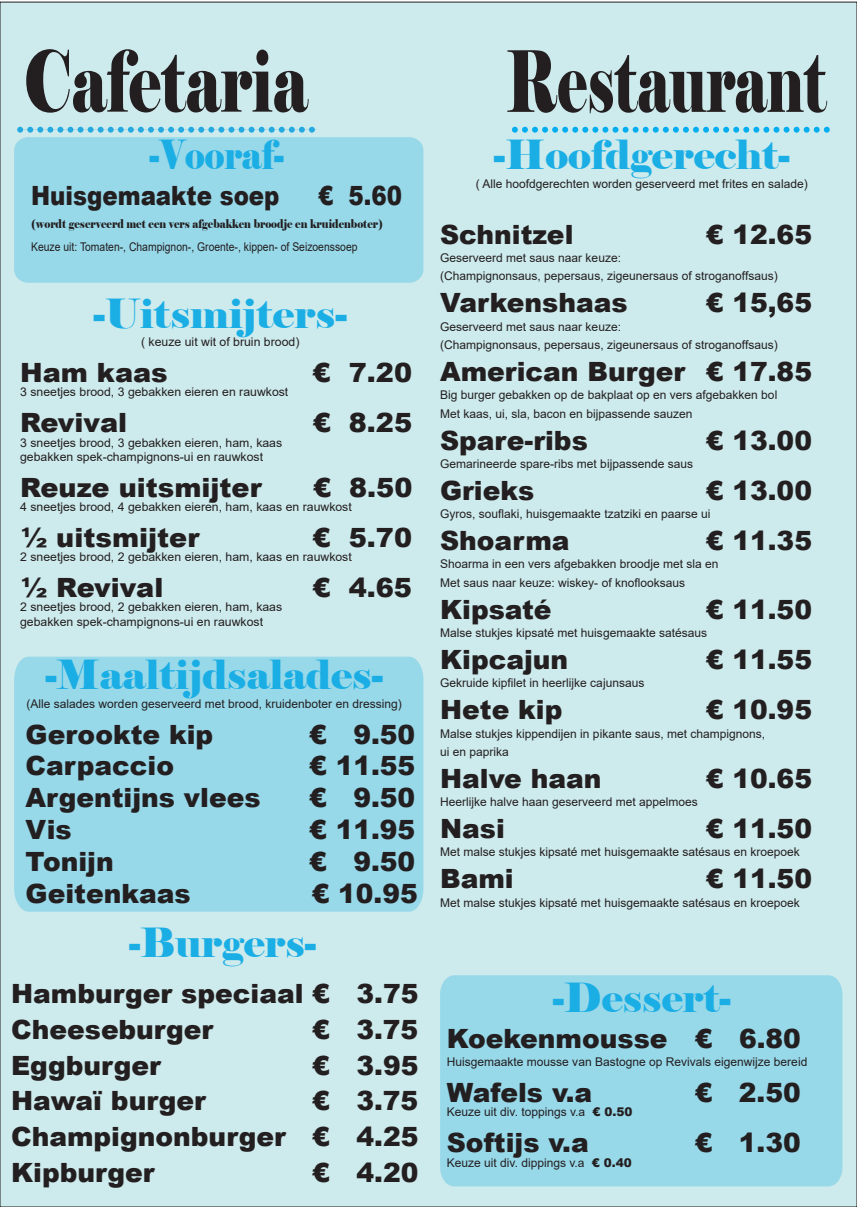
<style>
.page{position:relative;width:857px;height:1207px;background:#fff}
.page>*{position:absolute;margin:0;border:0;box-sizing:border-box;transform-origin:0 0}
.t1{font:84.35px "Elephant";color:#231f20;scale:.67 1}
.t2{font:84.35px "Elephant";color:#231f20;scale:.72 1}
.t3{font:40px "Elephant";color:#1aaee5}
.t4{font:40px "Elephant";color:#1aaee5;scale:.86 1}
.t5{font:900 26.5px/35.8px "Arial";color:#231f20}
.t6{font:900 26.5px "Arial";color:#231f20;scale:.86 1}
.t7{font:12px/18.4px "Arial";color:#231f20}
.t8{font:12px "Arial";color:#231f20;scale:.86 1}
.t9{font:12px "Elephant";color:#231f20;scale:.86 1}
.s1{font-weight:900}
</style>
<div class="page">
<div style="left:0;top:2px;width:856px;height:1204px;background:#cdeaec"></div>
<svg style="left:20px;top:127px;width:296px;height:6px"></svg>
<svg style="left:514px;top:127px;width:316px;height:6px"></svg>
<div style="left:14px;top:137px;width:409px;height:146px;background:#97d8e9;border-radius:14px"></div>
<div style="left:14px;top:656px;width:409px;height:255px;background:#97d8e9"></div>
<div style="left:440px;top:975px;width:402px;height:211px;background:#97d8e9"></div>
<h1 class="t2" style="left:23px;top:29px;width:396px">Cafetaria</h1>
<h1 class="t1" style="left:505px;top:29px;width:479px">Restaurant</h1>
<h2 class="t4" style="left:149px;top:130px;width:157px">-Vooraf-</h2>
<h3 class="t6" style="left:31px;top:176px;width:290px">Huisgemaakte soep</h3>
<h3 class="t6" style="left:318px;top:176px;width:99px">€ 5.60</h3>
<p class="t9" style="left:31px;top:216px;width:410px">(wordt geserveerd met een vers afgebakken broodje en kruidenboter)</p>
<p class="t8" style="left:31px;top:238px;width:381px">Keuze uit: Tomaten-, Champignon-, Groente-, kippen- of Seizoenssoep</p>
<h2 class="t3" style="left:493px;top:130px;width:297px">-Hoofdgerecht-</h2>
<p class="t7" style="left:475px;top:174px;width:333px">( Alle hoofdgerechten worden geserveerd met frites en salade)</p>
<h3 class="t5" style="left:440px;top:215px;width:135px">Schnitzel</h3>
<h3 class="t5" style="left:705px;top:215px;width:108px">€ 12.65</h3>
<p class="t7" style="left:440px;top:248px;width:339px">Geserveerd met saus naar keuze:<br>(Champignonsaus, pepersaus, zigeunersaus of stroganoffsaus)</p>
<h3 class="t5" style="left:440px;top:284px;width:189px">Varkenshaas</h3>
<h3 class="t5" style="left:705px;top:284px;width:108px">€ 15,65</h3>
<p class="t7" style="left:440px;top:317px;width:339px">Geserveerd met saus naar keuze:<br>(Champignonsaus, pepersaus, zigeunersaus of stroganoffsaus)</p>
<h3 class="t5" style="left:440px;top:352px;width:373px">American Burger € 17.85</h3>
<p class="t7" style="left:440px;top:386px;width:338px">Big burger gebakken op de bakplaat op en vers afgebakken bol<br>Met kaas, ui, sla, bacon en bijpassende sauzen</p>
<h3 class="t5" style="left:440px;top:421px;width:149px">Spare-ribs</h3>
<h3 class="t5" style="left:705px;top:421px;width:108px">€ 13.00</h3>
<p class="t7" style="left:440px;top:454px;width:254px">Gemarineerde spare-ribs met bijpassende saus</p>
<h3 class="t5" style="left:440px;top:471px;width:96px">Grieks</h3>
<h3 class="t5" style="left:705px;top:471px;width:108px">€ 13.00</h3>
<p class="t7" style="left:440px;top:504px;width:272px">Gyros, souflaki, huisgemaakte tzatziki en paarse ui</p>
<h3 class="t5" style="left:440px;top:521px;width:131px">Shoarma</h3>
<h3 class="t5" style="left:705px;top:521px;width:108px">€ 11.35</h3>
<p class="t7" style="left:440px;top:555px;width:280px">Shoarma in een vers afgebakken broodje met sla en<br>Met saus naar keuze: wiskey- of knoflooksaus</p>
<h3 class="t5" style="left:440px;top:590px;width:113px">Kipsaté</h3>
<h3 class="t5" style="left:705px;top:590px;width:108px">€ 11.50</h3>
<p class="t7" style="left:440px;top:623px;width:268px">Malse stukjes kipsaté met huisgemaakte satésaus</p>
<h3 class="t5" style="left:440px;top:640px;width:130px">Kipcajun</h3>
<h3 class="t5" style="left:705px;top:640px;width:108px">€ 11.55</h3>
<p class="t7" style="left:440px;top:673px;width:206px">Gekruide kipfilet in heerlijke cajunsaus</p>
<h3 class="t5" style="left:440px;top:690px;width:124px">Hete kip</h3>
<h3 class="t5" style="left:705px;top:690px;width:108px">€ 10.95</h3>
<p class="t7" style="left:440px;top:724px;width:326px">Malse stukjes kippendijen in pikante saus, met champignons, ui en paprika</p>
<h3 class="t5" style="left:440px;top:759px;width:163px">Halve haan</h3>
<h3 class="t5" style="left:705px;top:759px;width:108px">€ 10.65</h3>
<p class="t7" style="left:440px;top:792px;width:259px">Heerlijke halve haan geserveerd met appelmoes</p>
<h3 class="t5" style="left:440px;top:809px;width:66px">Nasi</h3>
<h3 class="t5" style="left:705px;top:809px;width:108px">€ 11.50</h3>
<p class="t7" style="left:440px;top:842px;width:361px">Met malse stukjes kipsaté met huisgemaakte satésaus en kroepoek</p>
<h3 class="t5" style="left:440px;top:859px;width:75px">Bami</h3>
<h3 class="t5" style="left:705px;top:859px;width:108px">€ 11.50</h3>
<p class="t7" style="left:440px;top:893px;width:361px">Met malse stukjes kipsaté met huisgemaakte satésaus en kroepoek</p>
<h2 class="t3" style="left:94px;top:288px;width:254px">-Uitsmijters-</h2>
<p class="t7" style="left:141px;top:333px;width:160px">( keuze uit wit of bruin brood)</p>
<h3 class="t5" style="left:20px;top:354px;width:149px">Ham kaas</h3>
<h3 class="t5" style="left:312px;top:354px;width:101px">€ 7.20</h3>
<p class="t7" style="left:20px;top:383px;width:269px">3 sneetjes brood, 3 gebakken eieren en rauwkost</p>
<h3 class="t5" style="left:20px;top:404px;width:108px">Revival</h3>
<h3 class="t5" style="left:312px;top:404px;width:101px">€ 8.25</h3>
<p class="t7" style="left:20px;top:435px;width:263px;line-height:14.4px">3 sneetjes brood, 3 gebakken eieren, ham, kaas gebakken spek-champignons-ui en rauwkost</p>
<h3 class="t5" style="left:20px;top:468px;width:243px">Reuze uitsmijter</h3>
<h3 class="t5" style="left:313px;top:468px;width:101px">€ 8.50</h3>
<p class="t7" style="left:20px;top:497px;width:333px">4 sneetjes brood, 4 gebakken eieren, ham, kaas en rauwkost</p>
<h3 class="t5" style="left:20px;top:518px;width:181px">½ uitsmijter</h3>
<h3 class="t5" style="left:312px;top:518px;width:101px">€ 5.70</h3>
<p class="t7" style="left:20px;top:547px;width:333px">2 sneetjes brood, 2 gebakken eieren, ham, kaas en rauwkost</p>
<h3 class="t5" style="left:20px;top:568px;width:145px">½ Revival</h3>
<h3 class="t5" style="left:312px;top:568px;width:101px">€ 4.65</h3>
<p class="t7" style="left:20px;top:600px;width:263px;line-height:14.4px">2 sneetjes brood, 2 gebakken eieren, ham, kaas gebakken spek-champignons-ui en rauwkost</p>
<h2 class="t3" style="left:45px;top:650px;width:339px">-Maaltijdsalades-</h2>
<p class="t7" style="left:27px;top:694px;width:376px">(Alle salades worden geserveerd met brood, kruidenboter en dressing)</p>
<h3 class="t5" style="left:26px;top:715px;width:189px">Gerookte kip</h3>
<h3 class="t5" style="left:309px;top:715px;width:107px">€ 9.50</h3>
<h3 class="t5" style="left:26px;top:747px;width:150px">Carpaccio</h3>
<h3 class="t5" style="left:309px;top:747px;width:108px">€ 11.55</h3>
<h3 class="t5" style="left:26px;top:778px;width:236px">Argentijns vlees</h3>
<h3 class="t5" style="left:309px;top:778px;width:107px">€ 9.50</h3>
<h3 class="t5" style="left:26px;top:810px;width:48px">Vis</h3>
<h3 class="t5" style="left:309px;top:810px;width:108px">€ 11.95</h3>
<h3 class="t5" style="left:26px;top:842px;width:90px">Tonijn</h3>
<h3 class="t5" style="left:309px;top:842px;width:107px">€ 9.50</h3>
<h3 class="t5" style="left:26px;top:874px;width:166px">Geitenkaas</h3>
<h3 class="t5" style="left:311px;top:874px;width:108px">€ 10.95</h3>
<h2 class="t3" style="left:129px;top:917px;width:188px">-Burgers-</h2>
<h3 class="t5" style="left:11px;top:974px;width:408px">Hamburger speciaal € 3.75<br>Cheeseburger</h3>
<h3 class="t5" style="left:312px;top:1010px;width:108px">€ 3.75</h3>
<h3 class="t5" style="left:11px;top:1046px;width:151px">Eggburger</h3>
<h3 class="t5" style="left:312px;top:1046px;width:108px">€ 3.95</h3>
<h3 class="t5" style="left:11px;top:1081px;width:196px">Hawaï burger</h3>
<h3 class="t5" style="left:11px;top:1081px;width:408px;text-align:justify;text-indent:301px">€ 3.75<br>Champignonburger € 4.25<br>Kipburger</h3>
<h3 class="t5" style="left:312px;top:1153px;width:108px">€ 4.20</h3>
<h2 class="t3" style="left:552px;top:972px;width:179px">-Dessert-</h2>
<h3 class="t5" style="left:446px;top:1019px;width:355px">Koekenmousse € 6.80</h3>
<p class="t7" style="left:446px;top:1052px;width:362px">Huisgemaakte mousse van Bastogne op Revivals eigenwijze bereid</p>
<h3 class="t5" style="left:446px;top:1073px;width:147px">Wafels v.a</h3>
<h3 class="t5" style="left:694px;top:1073px;width:107px">€ 2.50</h3>
<p class="t7" style="left:446px;top:1102px;width:187px">Keuze uit div. toppings v.a <span class="s1">€ 0.50</span></p>
<h3 class="t5" style="left:446px;top:1123px;width:143px">Softijs v.a</h3>
<h3 class="t5" style="left:694px;top:1123px;width:107px">€ 1.30</h3>
<p class="t7" style="left:446px;top:1152px;width:186px">Keuze uit div. dippings v.a <span class="s1">€ 0.40</span></p>
</div>
